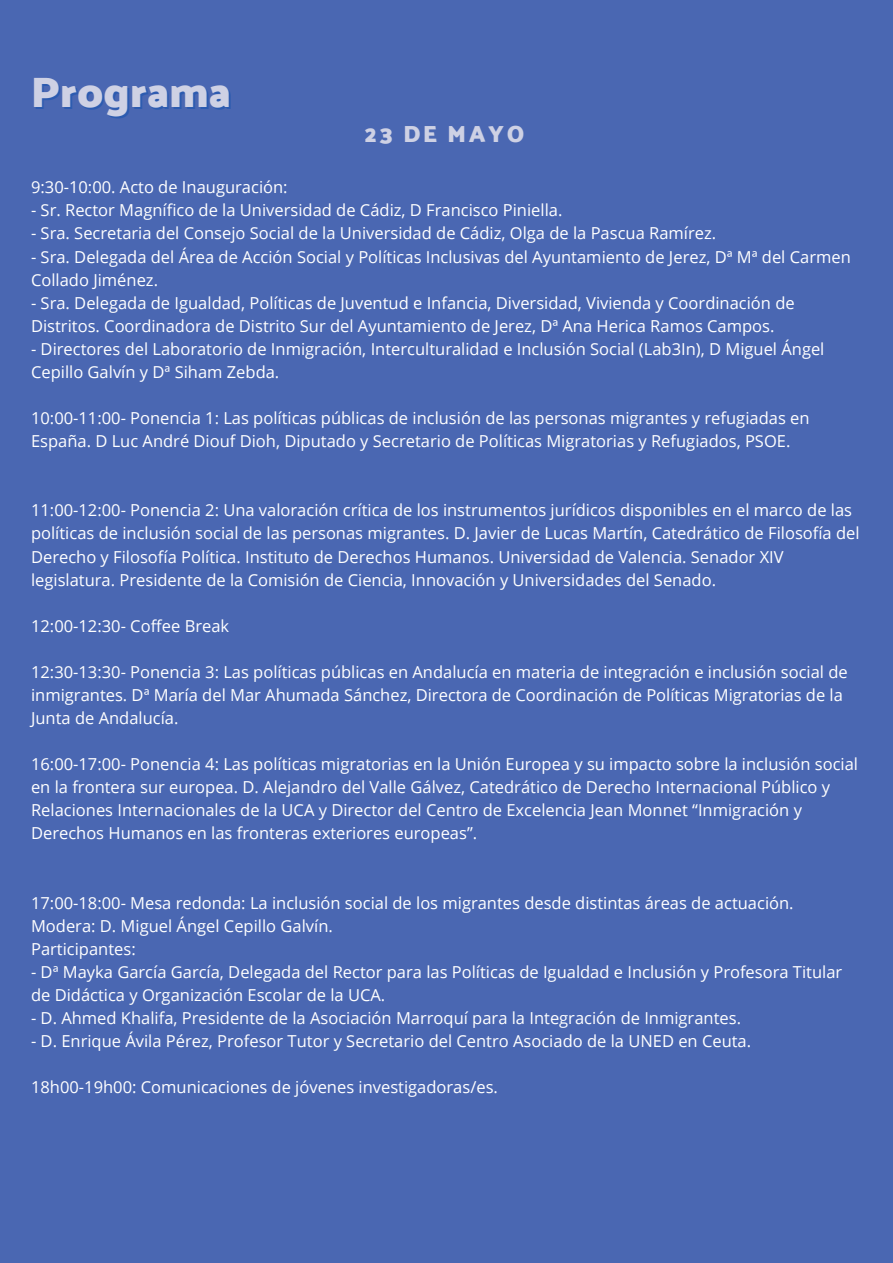
<style>
.page{position:relative;width:893px;height:1263px;background:#4a67b2}
.page>*{position:absolute;margin:0;border:0;box-sizing:border-box;transform-origin:0 0}
.t1{font:700 43.35px "Palanquin Dark";color:#ced1e4}
.t2{font:700 23.77px "Palanquin Dark";letter-spacing:.11em;color:#ced1e4}
.t3{font:16.5px/23.1px "Open Sans";color:#fff}
</style>
<div class="page">
<p class="t1" style="left:31px;top:66px;width:201px">Programa</p>
<p class="t2" style="left:364px;top:119px;width:161px">23 DE MAYO</p>
<p class="t3" style="left:31px;top:175px;width:258px">9:30-10:00. Acto de Inauguración:</p>
<p class="t3" style="left:31px;top:198px;width:533px">- Sr. Rector Magnífico de la Universidad de Cádiz, D Francisco Piniella.</p>
<p class="t3" style="left:31px;top:221px;width:686px">- Sra. Secretaria del Consejo Social de la Universidad de Cádiz, Olga de la Pascua Ramírez.</p>
<p class="t3" style="left:31px;top:245px;width:821px">- Sra. Delegada del Área de Acción Social y Políticas Inclusivas del Ayuntamiento de Jerez, Dª Mª del Carmen<br>Collado Jiménez.</p>
<p class="t3" style="left:31px;top:291px;width:765px">- Sra. Delegada de Igualdad, Políticas de Juventud e Infancia, Diversidad, Vivienda y Coordinación de<br>Distritos. Coordinadora de Distrito Sur del Ayuntamiento de Jerez, Dª Ana Herica Ramos Campos.</p>
<p class="t3" style="left:31px;top:337px;width:795px">- Directores del Laboratorio de Inmigración, Interculturalidad e Inclusión Social (Lab3In), D Miguel Ángel<br>Cepillo Galvín y Dª Siham Zebda.</p>
<p class="t3" style="left:31px;top:406px;width:780px">10:00-11:00- Ponencia 1: Las políticas públicas de inclusión de las personas migrantes y refugiadas en<br>España. D Luc André Diouf Dioh, Diputado y Secretario de Políticas Migratorias y Refugiados, PSOE.</p>
<p class="t3" style="left:31px;top:498px;width:830px">11:00-12:00- Ponencia 2: Una valoración crítica de los instrumentos jurídicos disponibles en el marco de las políticas de inclusión social de las personas migrantes. D. Javier de Lucas Martín, Catedrático de Filosofía del Derecho y Filosofía Política. Instituto de Derechos Humanos. Universidad de Valencia. Senador XIV legislatura. Presidente de la Comisión de Ciencia, Innovación y Universidades del Senado.</p>
<p class="t3" style="left:31px;top:614px;width:200px">12:00-12:30- Coffee Break</p>
<p class="t3" style="left:31px;top:660px;width:818px">12:30-13:30- Ponencia 3: Las políticas públicas en Andalucía en materia de integración e inclusión social de inmigrantes. Dª María del Mar Ahumada Sánchez, Directora de Coordinación de Políticas Migratorias de la<br>Junta de Andalucía.</p>
<p class="t3" style="left:31px;top:752px;width:828px">16:00-17:00- Ponencia 4: Las políticas migratorias en la Unión Europea y su impacto sobre la inclusión social en la frontera sur europea. D. Alejandro del Valle Gálvez, Catedrático de Derecho Internacional Público y Relaciones Internacionales de la UCA y Director del Centro de Excelencia Jean Monnet “Inmigración y Derechos Humanos en las fronteras exteriores europeas”.</p>
<p class="t3" style="left:31px;top:891px;width:764px">17:00-18:00- Mesa redonda: La inclusión social de los migrantes desde distintas áreas de actuación.<br>Modera: D. Miguel Ángel Cepillo Galvín.</p>
<p class="t3" style="left:31px;top:937px;width:106px">Participantes:</p>
<p class="t3" style="left:31px;top:960px;width:812px">- Dª Mayka García García, Delegada del Rector para las Políticas de Igualdad e Inclusión y Profesora Titular de Didáctica y Organización Escolar de la UCA.</p>
<p class="t3" style="left:31px;top:1006px;width:711px">- D. Ahmed Khalifa, Presidente de la Asociación Marroquí para la Integración de Inmigrantes.</p>
<p class="t3" style="left:31px;top:1029px;width:721px">- D. Enrique Ávila Pérez, Profesor Tutor y Secretario del Centro Asociado de la UNED en Ceuta.</p>
<p class="t3" style="left:31px;top:1075px;width:468px">18h00-19h00: Comunicaciones de jóvenes investigadoras/es.</p>
</div>
